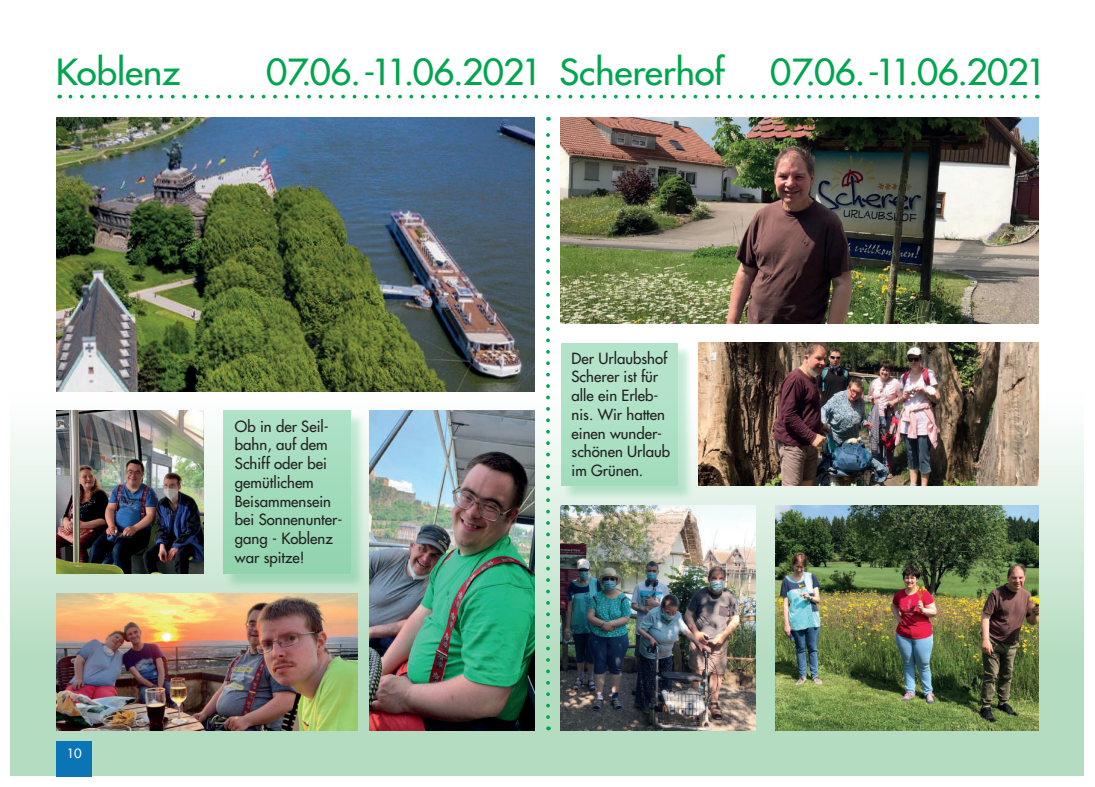
<style>
.page{position:relative;width:1095px;height:787px;background:#fff}
.page>*{position:absolute;margin:0;border:0;box-sizing:border-box;transform-origin:0 0}
.t1{font:500 35px "Futura Std";letter-spacing:-.01em;color:#00a54f;scale:1.05 1}
.t2{font:500 15px/18.8px "Futura Std";color:#231f20}
.t3{font:500 12.5px "Futura Std";color:#fff;scale:1.05 1}
</style>
<div class="page">
<svg style="left:11px;top:393px;width:1073px;height:383px;fill:#b3dcc0"></svg>
<img style="left:57px;top:117px;width:477px;height:274px">
<img style="left:561px;top:117px;width:477px;height:206px">
<img style="left:57px;top:593px;width:301px;height:137px">
<img style="left:561px;top:505px;width:195px;height:225px">
<img style="left:57px;top:411px;width:146px;height:163px">
<img style="left:775px;top:505px;width:263px;height:225px">
<img style="left:369px;top:411px;width:165px;height:319px">
<img style="left:699px;top:343px;width:339px;height:142px">
<div style="left:563px;top:345px;width:131px;height:156px;background:#00a54f;opacity:.75"></div>
<div style="left:561px;top:343px;width:117px;height:142px;background:#afe2c7"></div>
<div style="left:225px;top:413px;width:141px;height:176px;background:#00a54f;opacity:.75"></div>
<div style="left:223px;top:411px;width:127px;height:163px;background:linear-gradient(to bottom,#b0e2c8,#90d4ad)"></div>
<div style="left:57px;top:741px;width:35px;height:35px;background:#0a74b6"></div>
<svg style="left:70px;top:95px;width:957px;height:3px"></svg>
<svg style="left:546px;top:117px;width:4px;height:600px"></svg>
<h1 class="t1" style="left:56px;top:50px;width:120px">Koblenz</h1>
<h1 class="t1" style="left:266px;top:50px;width:438px">07.06. -11.06.2021 Schererhof</h1>
<h1 class="t1" style="left:770px;top:50px;width:265px">07.06. -11.06.2021</h1>
<p class="t3" style="left:67px;top:745px;width:16px">10</p>
<p class="t2" style="left:235px;top:416px;width:109px">Ob in der Seil&shy;bahn, auf dem<br>Schiff oder bei gemütlichem<br>Beisammensein bei Sonnenunter&shy;gang - Koblenz war spitze!</p>
<p class="t2" style="left:572px;top:349px;width:100px">Der Urlaubshof<br>Scherer ist für alle ein Erleb&shy;nis. Wir hatten einen wunder&shy;schönen Urlaub im Grünen.</p>
</div>
